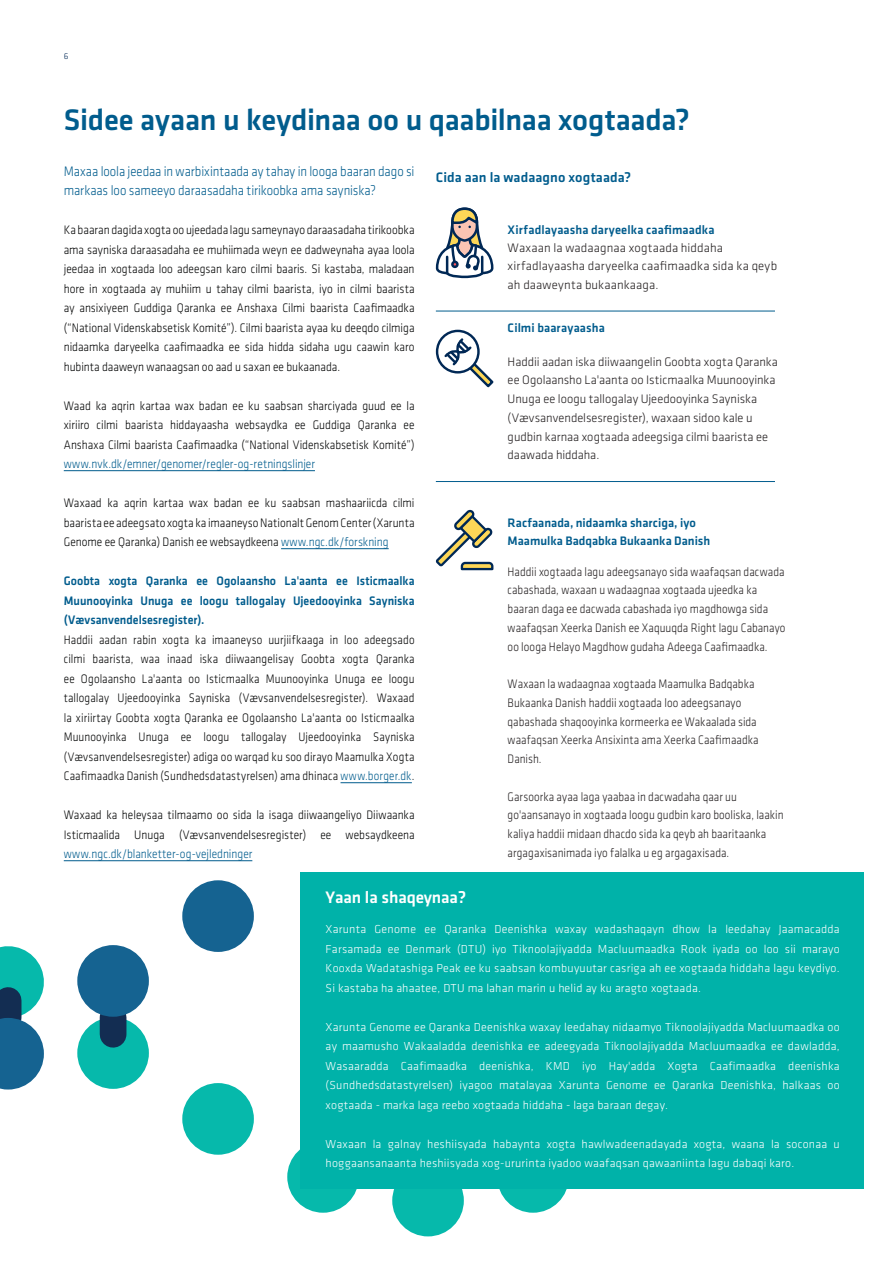
<style>
.page{position:relative;width:893px;height:1263px;background:#fff}
.page>*{position:absolute;margin:0;border:0;box-sizing:border-box;transform-origin:0 0}
.Klavika___Overskrift{font:500 30.75px "Klavika Basic";letter-spacing:-.01em;color:#005c8d}
.Klavika___Brød{font:500 17.25px "Klavika Basic";letter-spacing:-.005em;color:#fff}
.Klavika___Brød-2{font:300 14.25px/19.5px "Klavika Basic";letter-spacing:-.005em;color:#005c8d;scale:.9 1}
.Klavika___Overskrift-2{font:500 14.25px "Klavika Basic";letter-spacing:.005em;color:#005c8d}
.Klavika___Brød-3{font:300 12.75px/19.5px "Klavika Basic";color:#000202;text-align:justify;scale:.9 1}
.Klavika___Medlemmer{font:300 12.75px/18.8px "Klavika Basic";letter-spacing:.005em;color:#231f20;scale:.88 1}
.Klavika___Brød-4{font:300 12.75px/19.5px "Klavika Basic";color:#000202;text-align:justify;scale:.88 1}
.Klavika___Medlemmer-2{font:300 12.75px/18.8px "Klavika Basic";letter-spacing:.005em;color:#231f20}
.Klavika___Brød-5{font:500 12.75px/19.5px "Klavika Basic";letter-spacing:.005em;color:#005c8d;text-align:justify;scale:.94 1}
.Klavika___medlemmer{font:500 12.75px/18.8px "Klavika Basic";letter-spacing:.005em;color:#005c8d}
.Klavika___Brød-6{font:300 12px/19.5px "Klavika Basic";letter-spacing:.02em;color:#fff;text-align:justify}
.t1{font:300 9px "Klavika Basic";color:#002855}
.s1{color:#005c8d}
</style>
<div class="page">
<div style="left:77px;top:1017px;width:72px;height:72px;background:#06b9ab;border-radius:50%"></div>
<div style="left:100px;top:1017px;width:26px;height:17px;background:#132d52"></div>
<div style="left:77px;top:945px;width:72px;height:72px;background:#156391;border-radius:50%"></div>
<svg style="left:0;top:946px;width:44px;height:143px"></svg>
<div style="left:287px;top:1141px;width:72px;height:72px;background:#06b9ab;border-radius:50%"></div>
<div style="left:182px;top:1083px;width:72px;height:72px;background:#06b9ab;border-radius:50%"></div>
<div style="left:182px;top:880px;width:72px;height:72px;background:#156391;border-radius:50%"></div>
<div style="left:392px;top:1165px;width:72px;height:71px;background:#06b9ab;border-radius:50%"></div>
<div style="left:497px;top:1141px;width:72px;height:72px;background:#06b9ab;border-radius:50%"></div>
<hr style="left:64px;top:470px;width:251px;height:1px;background:#005c8d">
<hr style="left:281px;top:548px;width:108px;height:1px;background:#005c8d">
<hr style="left:341px;top:782px;width:71px;height:1px;background:#005c8d">
<hr style="left:64px;top:860px;width:188px;height:1px;background:#005c8d">
<svg style="left:436px;top:510px;width:57px;height:60px"></svg>
<svg style="left:436px;top:207px;width:57px;height:71px"></svg>
<hr style="left:436px;top:311px;width:339px;height:1px;background:#005c8d">
<svg style="left:437px;top:331px;width:41px;height:41px"></svg>
<div style="left:436px;top:330px;width:44px;height:43px;border:2px solid #002855;border-radius:50%"></div>
<svg style="left:442px;top:336px;width:51px;height:51px"></svg>
<hr style="left:436px;top:481px;width:339px;height:1px;background:#005c8d">
<div style="left:300px;top:873px;width:564px;height:316px;background:#00b2a9"></div>
<p class="t1" style="left:64px;top:50px;width:6px">6</p>
<p class="Klavika___Overskrift" style="left:64px;top:99px;width:628px">Sidee ayaan u keydinaa oo u qaabilnaa xogtaada?</p>
<p class="Klavika___Brød-2" style="left:64px;top:161px;width:391px">Maxaa loola jeedaa in warbixintaada ay tahay in looga baaran dago si markaas loo sameeyo daraasadaha tirikoobka ama sayniska?</p>
<p class="Klavika___Brød-3" style="left:64px;top:220px;width:391px">Ka baaran dagida xogta oo ujeedada lagu sameynayo daraasadaha tirikoobka ama sayniska daraasadaha ee muhiimada weyn ee dadweynaha ayaa loola jeedaa in xogtaada loo adeegsan karo cilmi baaris. Si kastaba, maladaan hore in xogtaada ay muhiim u tahay cilmi baarista, iyo in cilmi baarista ay ansixiyeen Guddiga Qaranka ee Anshaxa Cilmi baarista Caafimaadka (“National Videnskabsetisk Komité”). Cilmi baarista ayaa ku deeqdo cilmiga nidaamka daryeelka caafimaadka ee sida hidda sidaha ugu caawin karo hubinta daaweyn wanaagsan oo aad u saxan ee bukaanada.</p>
<p class="Klavika___Brød-3" style="left:64px;top:395px;width:391px">Waad ka aqrin kartaa wax badan ee ku saabsan sharciyada guud ee la xiriiro cilmi baarista hiddayaasha websaydka ee Guddiga Qaranka ee Anshaxa Cilmi baarista Caafimaadka (“National Videnskabsetisk Komité”) <span class="s1">www.nvk.dk/emner/genomer/regler-og-retningslinjer</span></p>
<p class="Klavika___Brød-3" style="left:64px;top:493px;width:391px">Waxaad ka aqrin kartaa wax badan ee ku saabsan mashaariicda cilmi baarista ee adeegsato xogta ka imaaneyso Nationalt Genom Center (Xarunta Genome ee Qaranka) Danish ee websaydkeena <span class="s1">www.ngc.dk/forskning</span></p>
<p class="Klavika___Brød-5" style="left:64px;top:571px;width:375px">Goobta xogta Qaranka ee Ogolaansho La'aanta ee Isticmaalka Muunooyinka Unuga ee loogu tallogalay Ujeedooyinka Sayniska (Vævsanvendelsesregister).</p>
<p class="Klavika___Brød-4" style="left:64px;top:629px;width:400px">Haddii aadan rabin xogta ka imaaneyso uurjiifkaaga in loo adeegsado cilmi baarista, waa inaad iska diiwaangelisay Goobta xogta Qaranka ee Ogolaansho La'aanta oo Isticmaalka Muunooyinka Unuga ee loogu tallogalay Ujeedooyinka Sayniska (Vævsanvendelsesregister). Waxaad la xiriirtay Goobta xogta Qaranka ee Ogolaansho La'aanta oo Isticmaalka Muunooyinka Unuga ee loogu tallogalay Ujeedooyinka Sayniska (Vævsanvendelsesregister) adiga oo warqad ku soo dirayo Maamulka Xogta Caafimaadka Danish (Sundhedsdatastyrelsen) ama dhinaca <span class="s1">www.borger.dk</span>.</p>
<p class="Klavika___Brød-3" style="left:64px;top:805px;width:391px">Waxaad ka heleysaa tilmaamo oo sida la isaga diiwaangeliyo Diiwaanka Isticmaalida Unuga (Vævsanvendelsesregister) ee websaydkeena <span class="s1">www.ngc.dk/blanketter-og-vejledninger</span></p>
<p class="Klavika___Overskrift-2" style="left:436px;top:168px;width:197px">Cida aan la wadaagno xogtaada?</p>
<p class="Klavika___medlemmer" style="left:508px;top:220px;width:208px">Xirfadlayaasha daryeelka caafimaadka</p>
<p class="Klavika___Medlemmer-2" style="left:508px;top:238px;width:271px">Waxaan la wadaagnaa xogtaada hiddaha xirfadlayaasha daryeelka caafimaadka sida ka qeyb ah daaweynta bukaankaaga.</p>
<p class="Klavika___medlemmer" style="left:508px;top:318px;width:99px">Cilmi baarayaasha</p>
<p class="Klavika___Medlemmer-2" style="left:508px;top:352px;width:272px">Haddii aadan iska diiwaangelin Goobta xogta Qaranka ee Ogolaansho La'aanta oo Isticmaalka Muunooyinka Unuga ee loogu tallogalay Ujeedooyinka Sayniska (Vævsanvendelsesregister), waxaan sidoo kale u gudbin karnaa xogtaada adeegsiga cilmi baarista ee daawada hiddaha.</p>
<p class="Klavika___medlemmer" style="left:508px;top:513px;width:204px">Racfaanada, nidaamka sharciga, iyo<br>Maamulka Badqabka Bukaanka Danish</p>
<p class="Klavika___Medlemmer" style="left:508px;top:562px;width:317px">Haddii xogtaada lagu adeegsanayo sida waafaqsan dacwada cabashada, waxaan u wadaagnaa xogtaada ujeedka ka baaran daga ee dacwada cabashada iyo magdhowga sida waafaqsan Xeerka Danish ee Xaquuqda Right lagu Cabanayo oo looga Helayo Magdhow gudaha Adeega Caafimaadka.</p>
<p class="Klavika___Medlemmer" style="left:508px;top:674px;width:287px">Waxaan la wadaagnaa xogtaada Maamulka Badqabka Bukaanka Danish haddii xogtaada loo adeegsanayo qabashada shaqooyinka kormeerka ee Wakaalada sida waafaqsan Xeerka Ansixinta ama Xeerka Caafimaadka Danish.</p>
<p class="Klavika___Medlemmer" style="left:508px;top:787px;width:315px">Garsoorka ayaa laga yaabaa in dacwadaha qaar uu go'aansanayo in xogtaada loogu gudbin karo booliska, laakin kaliya haddii midaan dhacdo sida ka qeyb ah baaritaanka argagaxisanimada iyo falalka u eg argagaxisada.</p>
<p class="Klavika___Brød" style="left:326px;top:885px;width:142px">Yaan la shaqeynaa?</p>
<p class="Klavika___Brød-6" style="left:326px;top:919px;width:516px">Xarunta Genome ee Qaranka Deenishka waxay wadashaqayn dhow la leedahay Jaamacadda Farsamada ee Denmark (DTU) iyo Tiknoolajiyadda Macluumaadka Rook iyada oo loo sii marayo Kooxda Wadatashiga Peak ee ku saabsan kombuyuutar casriga ah ee xogtaada hiddaha lagu keydiyo.<br>Si kastaba ha ahaatee, DTU ma lahan marin u helid ay ku aragto xogtaada.</p>
<p class="Klavika___Brød-6" style="left:326px;top:1017px;width:516px">Xarunta Genome ee Qaranka Deenishka waxay leedahay nidaamyo Tiknoolajiyadda Macluumaadka oo ay maamusho Wakaaladda deenishka ee adeegyada Tiknoolajiyadda Macluumaadka ee dawladda, Wasaaradda Caafimaadka deenishka, KMD iyo Hay'adda Xogta Caafimaadka deenishka (Sundhedsdatastyrelsen) iyagoo matalayaa Xarunta Genome ee Qaranka Deenishka, halkaas oo xogtaada - marka laga reebo xogtaada hiddaha - laga baraan degay.</p>
<p class="Klavika___Brød-6" style="left:326px;top:1134px;width:516px">Waxaan la galnay heshiisyada habaynta xogta hawlwadeenadayada xogta, waana la soconaa u hoggaansanaanta heshiisyada xog-ururinta iyadoo waafaqsan qawaaniinta lagu dabaqi karo.</p>
</div>
